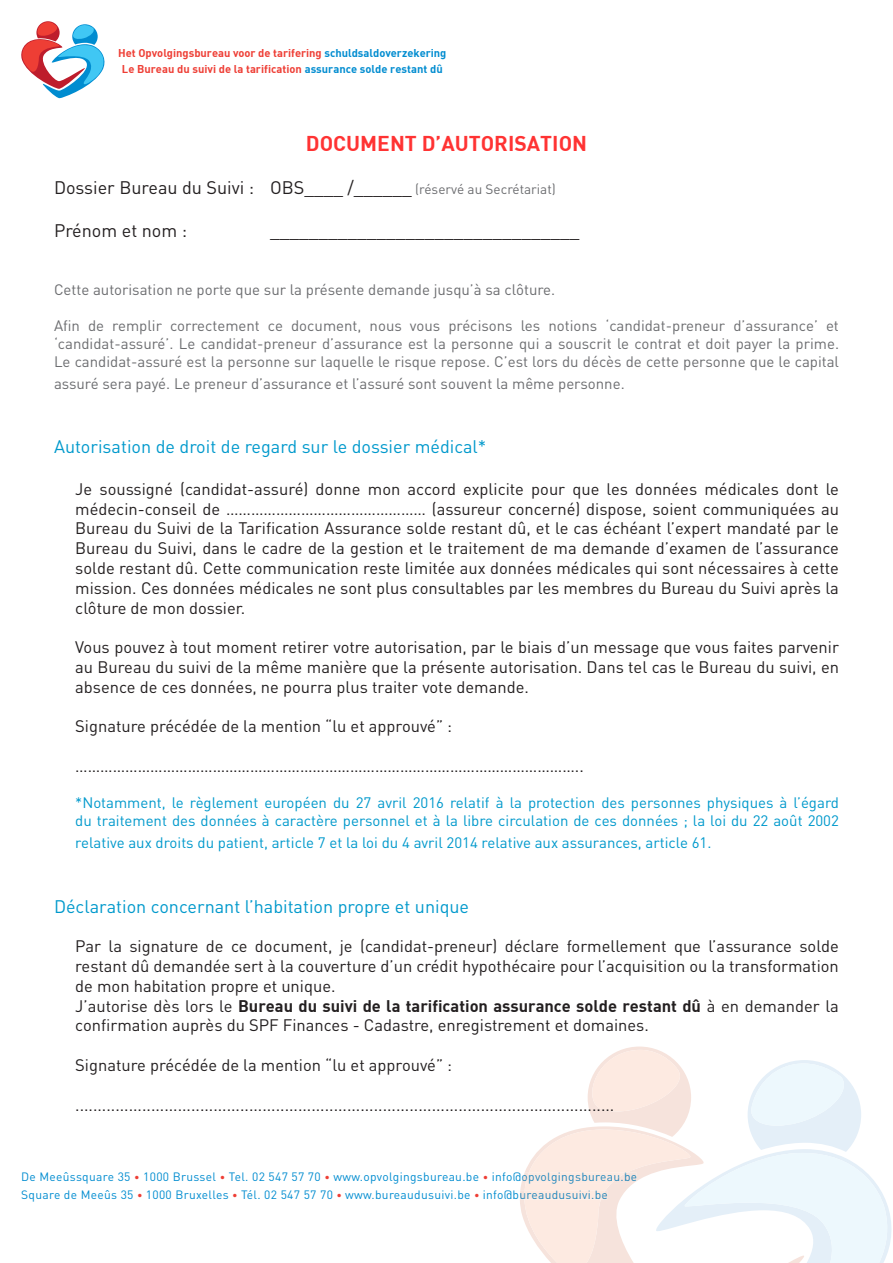
<style>
.page{position:relative;width:893px;height:1263px;background:#fff}
.page>*{position:absolute;margin:0;border:0;box-sizing:border-box;transform-origin:0 0}
.t1{font:21px "DIN Bold";color:#f33}
.t2{font:18px "DIN Pro";color:#231f20}
.t3{font:18px "DIN Pro";color:#09c}
.t4{font:16.5px/19.8px "DIN Pro";color:#231f20;text-align:justify}
.t5{font:15px/18px "DIN Pro";color:#6c6d70;text-align:justify}
.t6{font:15px/18px "DIN Pro";color:#09c}
.t7{font:12px/18px "DIN Pro";letter-spacing:.025em;color:#008cd0}
.t8{font:11.1px/15.9px "DIN Bold";color:#ee3e35;text-align:center}
.s1{color:#008cd0}
.s2{font-size:13.5px;color:#6c6d70}
.s3{font-family:"DIN Bold"}
.s4{font-size:10.5px;color:#ee3e35}
.s5{color:#2087bd}
</style>
<div class="page">
<svg style="left:21px;top:21px;width:84px;height:77px"></svg>
<svg style="left:520px;top:1046px;width:372px;height:217px"></svg>
<p class="t8" style="left:118px;top:44px;width:330px">Het Opvolgingsbureau voor de tarifering <span class="s1">schuldsaldoverzekering<br></span>Le Bureau du suivi de la tarification <span class="s1">assurance solde restant dû</span></p>
<p class="t1" style="left:306px;top:130px;width:283px">DOCUMENT D’AUTORISATION</p>
<p class="t2" style="left:54px;top:175px;width:503px">Dossier Bureau du Suivi : OBS____ /______ <span class="s2">(réservé au Secrétariat)</span></p>
<p class="t2" style="left:54px;top:219px;width:135px">Prénom et nom :</p>
<p class="t2" style="left:270px;top:219px;width:311px">________________________________</p>
<p class="t5" style="left:54px;top:280px;width:503px">Cette autorisation ne porte que sur la présente demande jusqu’à sa clôture.</p>
<p class="t5" style="left:54px;top:316px;width:787px">Afin de remplir correctement ce document, nous vous précisons les notions ‘candidat-preneur d’assurance’ et ‘candidat-assuré’. Le candidat-preneur d’assurance est la personne qui a souscrit le contrat et doit payer la prime.<br>Le candidat-assuré est la personne sur laquelle le risque repose. C’est lors du décès de cette personne que le capital</p>
<p class="t5" style="left:54px;top:374px;width:572px">assuré sera payé. Le preneur d’assurance et l’assuré sont souvent la même personne.</p>
<p class="t3" style="left:54px;top:435px;width:434px">Autorisation de droit de regard sur le dossier médical*</p>
<p class="t4" style="left:75px;top:478px;width:765px">Je soussigné (candidat-assuré) donne mon accord explicite pour que les données médicales dont le médecin-conseil de ………………………………………… (assureur concerné) dispose, soient communiquées au Bureau du Suivi de la Tarification Assurance solde restant dû, et le cas échéant l’expert mandaté par le Bureau du Suivi, dans le cadre de la gestion et le traitement de ma demande d’examen de l’assurance solde restant dû. Cette communication reste limitée aux données médicales qui sont nécessaires à cette mission. Ces données médicales ne sont plus consultables par les membres du Bureau du Suivi après la clôture de mon dossier.</p>
<p class="t4" style="left:75px;top:637px;width:765px">Vous pouvez à tout moment retirer votre autorisation, par le biais d’un message que vous faites parvenir au Bureau du suivi de la même manière que la présente autorisation. Dans tel cas le Bureau du suivi, en absence de ces données, ne pourra plus traiter vote demande.</p>
<p class="t4" style="left:75px;top:716px;width:378px">Signature précédée de la mention “lu et approuvé” :</p>
<p class="t4" style="left:75px;top:755px;width:510px">…………………………………………………………………………………………………………..</p>
<p class="t6" style="left:75px;top:793px;width:765px">*Notamment, le règlement européen du 27 avril 2016 relatif à la protection des personnes physiques à l’égard du traitement des données à caractère personnel et à la libre circulation de ces données ; la loi du 22 août 2002</p>
<p class="t6" style="left:75px;top:833px;width:638px">relative aux droits du patient, article 7 et la loi du 4 avril 2014 relative aux assurances, article 61.</p>
<p class="t3" style="left:54px;top:894px;width:417px">Déclaration concernant l’habitation propre et unique</p>
<p class="t4" style="left:75px;top:935px;width:765px">Par la signature de ce document, je (candidat-preneur) déclare formellement que l’assurance solde restant dû demandée sert à la couverture d’un crédit hypothécaire pour l’acquisition ou la transformation de mon habitation propre et unique.</p>
<p class="t4" style="left:75px;top:995px;width:765px">J’autorise dès lors le <span class="s3">Bureau du suivi de la tarification assurance solde restant dû</span> à en demander la confirmation auprès du SPF Finances - Cadastre, enregistrement et domaines.</p>
<p class="t4" style="left:75px;top:1054px;width:378px">Signature précédée de la mention “lu et approuvé” :</p>
<p class="t4" style="left:75px;top:1094px;width:541px">.........................................................................................................................</p>
<p class="t7" style="left:21px;top:1167px;width:617px">De Meeûssquare 35 <span class="s4">•</span> 1000 Brussel <span class="s4">•</span> Tel. 02 547 57 70 <span class="s4">•</span> www.opvolgingsbureau.be <span class="s4">•</span> <span class="s5">info@opvolgingsbureau.be<br></span>Square de Meeûs 35 <span class="s4">•</span> 1000 Bruxelles <span class="s4">•</span> Tél. 02 547 57 70 <span class="s4">•</span> www.bureaudusuivi.be <span class="s4">•</span> <span class="s5">info@bureaudusuivi.be</span></p>
</div>
